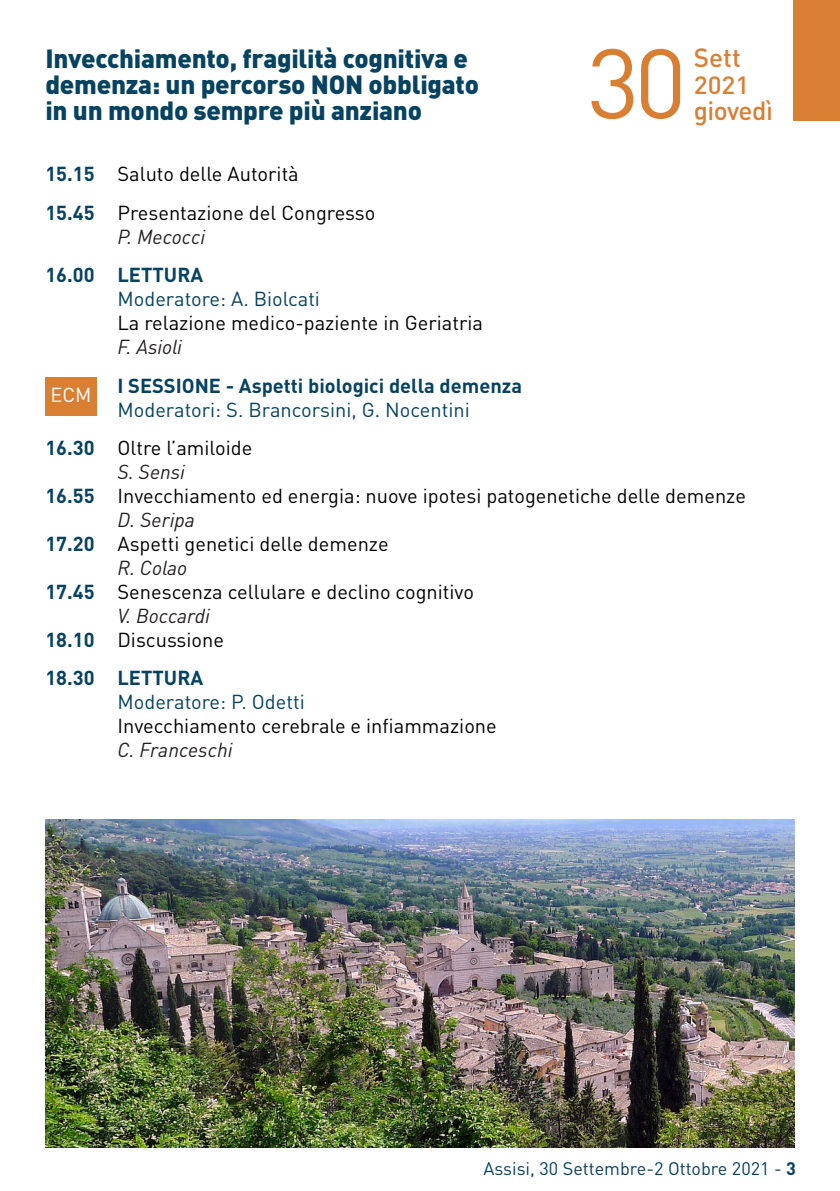
<style>
.page{position:relative;width:840px;height:1191px;background:#fff}
.page>*{position:absolute;margin:0;border:0;box-sizing:border-box;transform-origin:0 0}
.t1{font:97px "DIN Pro";color:#d87f34}
.t2{font:900 26px/26px "DIN Pro";letter-spacing:-.01em;color:#064261}
.t3{font:500 26px "DIN Pro";letter-spacing:-.02em;color:#d87f34}
.t4{font:500 24.8px "DIN Pro";color:#d87f34;scale:1.05 1}
.t5{font:20px "DIN Pro";color:#000}
.t6{font:20px "DIN Pro";color:#064261}
.t7{font:700 20px "DIN Pro";color:#064261}
.t8{font:italic 20px "DIN Pro";color:#231f20}
.t9{font:20px "DIN Pro";color:#fff}
.t10{font:18px "DIN Pro";color:#064160}
.s1{font-weight:700;color:#064261}
.s2{font-weight:700}
</style>
<div class="page">
<img style="left:45px;top:819px;width:749px;height:328px">
<div style="left:793px;top:0;width:46px;height:120px;background:#d87f34"></div>
<div style="left:45px;top:377px;width:51px;height:38px;background:#d87f34"></div>
<p class="t2" style="left:45px;top:45px;width:435px">Invecchiamento, fragilità cognitiva e demenza: un percorso NON obbligato</p>
<p class="t2" style="left:45px;top:97px;width:378px">in un mondo sempre più anziano</p>
<p class="t1" style="left:587px;top:17px;width:101px">30</p>
<p class="t3" style="left:693px;top:40px;width:49px">Sett</p>
<p class="t4" style="left:693px;top:68px;width:54px">2021</p>
<p class="t3" style="left:693px;top:92px;width:80px">giovedì</p>
<p class="t5" style="left:45px;top:160px;width:254px"><span class="s1">15.15</span> Saluto delle Autorità</p>
<p class="t5" style="left:45px;top:199px;width:331px"><span class="s1">15.45</span> Presentazione del Congresso</p>
<p class="t8" style="left:117px;top:221px;width:89px">P. Mecocci</p>
<p class="t7" style="left:45px;top:261px;width:159px">16.00 LETTURA</p>
<p class="t6" style="left:117px;top:285px;width:204px">Moderatore: A. Biolcati</p>
<p class="t5" style="left:117px;top:309px;width:367px">La relazione medico-paziente in Geriatria</p>
<p class="t8" style="left:117px;top:331px;width:66px">F. Asioli</p>
<p class="t7" style="left:117px;top:372px;width:406px">I SESSIONE - Aspetti biologici della demenza</p>
<p class="t6" style="left:117px;top:396px;width:353px">Moderatori: S. Brancorsini, G. Nocentini</p>
<p class="t5" style="left:45px;top:434px;width:208px"><span class="s1">16.30</span> Oltre l’amiloide</p>
<p class="t8" style="left:117px;top:456px;width:69px">S. Sensi</p>
<p class="t5" style="left:45px;top:482px;width:701px"><span class="s1">16.55</span> Invecchiamento ed energia: nuove ipotesi patogenetiche delle demenze</p>
<p class="t8" style="left:117px;top:504px;width:79px">D. Seripa</p>
<p class="t5" style="left:45px;top:530px;width:344px"><span class="s1">17.20</span> Aspetti genetici delle demenze</p>
<p class="t8" style="left:117px;top:552px;width:71px">R. Colao</p>
<p class="t5" style="left:45px;top:578px;width:430px"><span class="s1">17.45</span> Senescenza cellulare e declino cognitivo</p>
<p class="t8" style="left:117px;top:600px;width:94px">V. Boccardi</p>
<p class="t5" style="left:45px;top:626px;width:180px"><span class="s1">18.10</span> Discussione</p>
<p class="t7" style="left:45px;top:664px;width:159px">18.30 LETTURA</p>
<p class="t6" style="left:117px;top:688px;width:189px">Moderatore: P. Odetti</p>
<p class="t5" style="left:117px;top:712px;width:380px">Invecchiamento cerebrale e infiammazione</p>
<p class="t8" style="left:117px;top:734px;width:116px">C. Franceschi</p>
<p class="t9" style="left:50px;top:381px;width:43px">ECM</p>
<p class="t10" style="left:483px;top:1156px;width:314px">Assisi, 30 Settembre-2 Ottobre 2021 - <span class="s2">3</span></p>
</div>
